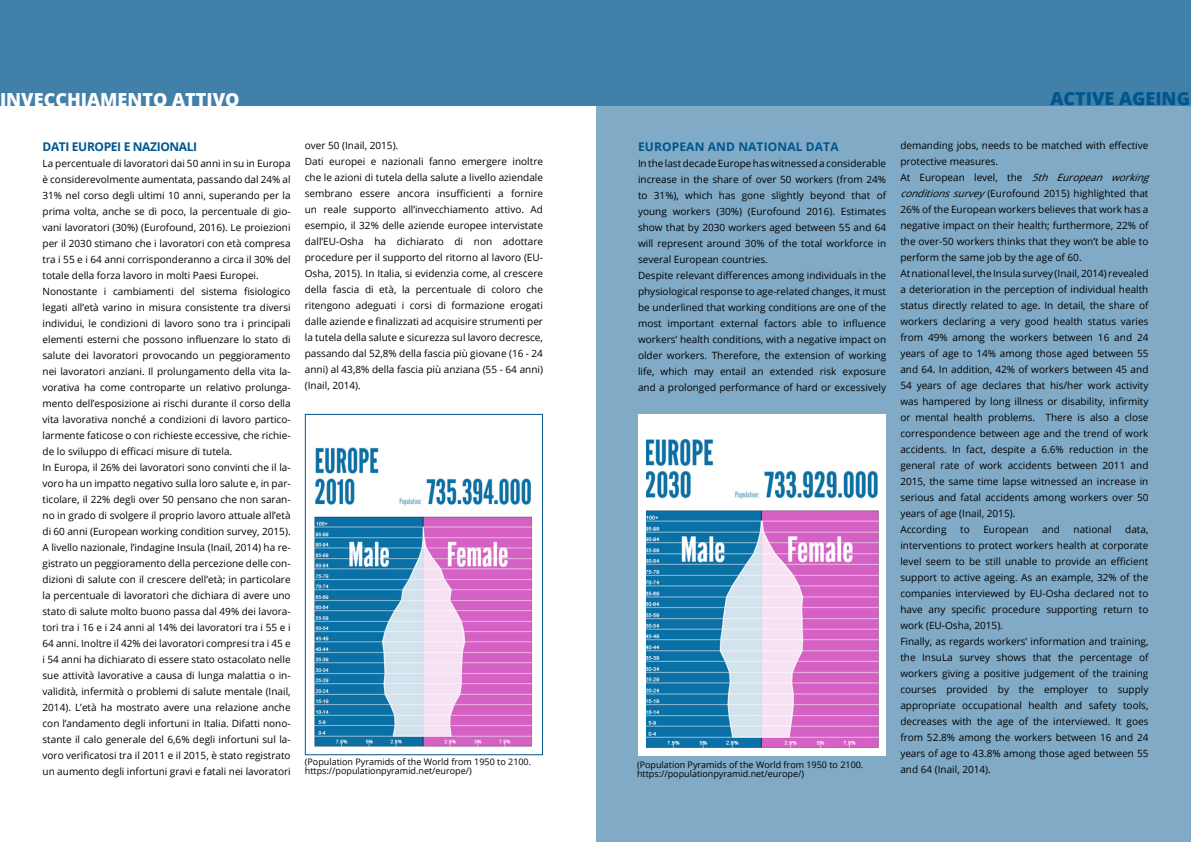
<style>
.page{position:relative;width:1191px;height:842px;background:#fff}
.page>*{position:absolute;margin:0;border:0;box-sizing:border-box;transform-origin:0 0}
.t1{font:800 18px "Open Sans";color:#fff}
.t2{font:800 18px "Open Sans";color:#00568d}
.t3{font:700 12px "Open Sans";letter-spacing:.01em;color:#00568d}
.t4{font:700 12px "Open Sans";letter-spacing:-.03em;color:#00568d}
.t5{font:10px/16px "Open Sans";color:#000}
.t6{font:9px/9px "Open Sans";color:#000}
.s1{font-style:italic}
</style>
<div class="page">
<div style="left:0;top:0;width:1191px;height:105px;background:#4080a9"></div>
<div style="left:596px;top:105px;width:595px;height:737px;background:#80aac6"></div>
<div style="left:305px;top:414px;width:238px;height:341px;border:1px solid #00568d"></div>
<img style="left:314px;top:447px;width:218px;height:300px">
<div style="left:638px;top:414px;width:247px;height:341px;background:#fff"></div>
<img style="left:646px;top:440px;width:233px;height:308px">
<h1 class="t1" style="left:0;top:85px;width:20px">INVECC</h1>
<h1 class="t1" style="left:67px;top:85px;width:63px">HIAMENT</h1>
<h1 class="t1" style="left:153px;top:85px;width:31px">O ATTIV</h1>
<h1 class="t1" style="left:225px;top:85px;width:16px">O</h1>
<h1 class="t2" style="left:1050px;top:85px;width:141px">ACTIVE AGEING</h1>
<p class="t4" style="left:43px;top:138px;width:156px">DATI EUROPEI E NAZIONALI</p>
<p class="t5" style="left:43px;top:155px;width:250px">La percentuale di lavoratori dai 50 anni in su in Europa è considerevolmente aumentata, passando dal 24% al 31% nel corso degli ultimi 10 anni, superando per la prima volta, anche se di poco, la percentuale di gio&shy;vani lavoratori (30%) (Eurofound, 2016). Le proiezioni per il 2030 stimano che i lavoratori con età compresa tra i 55 e i 64 anni corrisponderanno a circa il 30% del totale della forza lavoro in molti Paesi Europei.<br>Nonostante i cambiamenti del sistema fisiologico legati all’età varino in misura consistente tra diversi individui, le condizioni di lavoro sono tra i principali elementi esterni che possono influenzare lo stato di salute dei lavoratori provocando un peggioramento nei lavoratori anziani. Il prolungamento della vita la&shy;vorativa ha come controparte un relativo prolunga&shy;mento dell’esposizione ai rischi durante il corso della vita lavorativa nonché a condizioni di lavoro partico&shy;larmente faticose o con richieste eccessive, che richie&shy;de lo sviluppo di efficaci misure di tutela.<br>In Europa, il 26% dei lavoratori sono convinti che il la&shy;voro ha un impatto negativo sulla loro salute e, in par&shy;ticolare, il 22% degli over 50 pensano che non saran&shy;no in grado di svolgere il proprio lavoro attuale all’età di 60 anni (European working condition survey, 2015).<br>A livello nazionale, l’indagine Insula (Inail, 2014) ha re&shy;gistrato un peggioramento della percezione delle con&shy;dizioni di salute con il crescere dell’età; in particolare la percentuale di lavoratori che dichiara di avere uno stato di salute molto buono passa dal 49% dei lavora&shy;tori tra i 16 e i 24 anni al 14% dei lavoratori tra i 55 e i 64 anni. Inoltre il 42% dei lavoratori compresi tra i 45 e i 54 anni ha dichiarato di essere stato ostacolato nelle sue attività lavorative a causa di lunga malattia o in&shy;validità, infermità o problemi di salute mentale (Inail, 2014). L’età ha mostrato avere una relazione anche con l’andamento degli infortuni in Italia. Difatti nono&shy;stante il calo generale del 6,6% degli infortuni sul la&shy;voro verificatosi tra il 2011 e il 2015, è stato registrato un aumento degli infortuni gravi e fatali nei lavoratori</p>
<p class="t5" style="left:305px;top:137px;width:240px">over 50 (Inail, 2015).<br>Dati europei e nazionali fanno emergere inoltre che le azioni di tutela della salute a livello aziendale sembrano essere ancora insufficienti a fornire un reale supporto all’invecchiamento attivo. Ad esempio, il 32% delle aziende europee intervistate dall’EU-Osha ha dichiarato di non adottare procedure per il supporto del ritorno al lavoro (EU-Osha, 2015). In Italia, si evidenzia come, al crescere della fascia di età, la percentuale di coloro che ritengono adeguati i corsi di formazione erogati dalle aziende e finalizzati ad acquisire strumenti per la tutela della salute e sicurezza sul lavoro decresce, passando dal 52,8% della fascia più giovane (16 - 24 anni) al 43,8% della fascia più anziana (55 - 64 anni) (Inail, 2014).</p>
<p class="t5" style="left:900px;top:137px;width:254px">demanding jobs, needs to be matched with effective protective measures.<br>At E u r o p e a n l e v e l , t h e <span class="s1">5th European working conditionssurvey</span>(Eurofound 2015) highlighted that 26% of the European workers believes that work has a negative impact on their health; furthermore, 22% of the over-50 workers thinks that they won’t be able to perform the same job by the age of 60.<br>At national level, the Insula survey (Inail, 2014) revealed a deterioration in the perception of individual health status directly related to age. In detail, the share of workers declaring a very good health status varies from 49% among the workers between 16 and 24 years of age to 14% among those aged between 55 and 64. In addition, 42% of workers between 45 and 54 years of age declares that his/her work activity was hampered by long illness or disability, infirmity or mental health problems. There is also a close correspondence between age and the trend of work accidents. In fact, despite a 6.6% reduction in the general rate of work accidents between 2011 and 2015, the same time lapse witnessed an increase in serious and fatal accidents among workers over 50 years of age (Inail, 2015).<br>According</p>
<p class="t3" style="left:638px;top:138px;width:202px">EUROPEAN AND NATIONAL DATA</p>
<p class="t5" style="left:638px;top:155px;width:250px">In the last decade Europe has witnessed a considerable increase in the share of over 50 workers (from 24% to 31%), which has gone slightly beyond that of young workers (30%) (Eurofound 2016). Estimates show that by 2030 workers aged between 55 and 64 will represent around 30% of the total workforce in several European countries.<br>Despite relevant differences among individuals in the physiological response to age-related changes, it must be underlined that working conditions are one of the most important external factors able to influence workers’ health conditions, with a negative impact on older workers. Therefore, the extension of working life, which may entail an extended risk exposure and a prolonged performance of hard or excessively</p>
<p class="t5" style="left:900px;top:521px;width:250px;text-indent:225px">data, interventions to protect workers health at corporate level seem to be still unable to provide an efficient support to active ageing. As an example, 32% of the companies interviewed by EU-Osha declared not to have any specific procedure supporting return to work (EU-Osha, 2015).<br>Finally, as regards workers’ information and training, the InsuLa survey shows that the percentage of workers giving a positive judgement of the training courses provided by the employer to supply appropriate occupational health and safety tools, decreases with the age of the interviewed. It goes from 52.8% among the workers between 16 and 24 years of age to 43.8% among those aged between 55 and 64 (Inail, 2014).</p>
<p class="t5" style="left:960px;top:521px;width:11px">to</p>
<p class="t5" style="left:983px;top:521px;width:47px">European</p>
<p class="t5" style="left:1042px;top:521px;width:19px">and</p>
<p class="t5" style="left:1073px;top:521px;width:40px">national</p>
<p class="t6" style="left:305px;top:757px;width:228px">(Population Pyramids of the World from 1950 to 2100. https://populationpyramid.net/europe/)</p>
<p class="t6" style="left:637px;top:760px;width:228px">(Population Pyramids of the World from 1950 to 2100. https://populationpyramid.net/europe/)</p>
</div>
